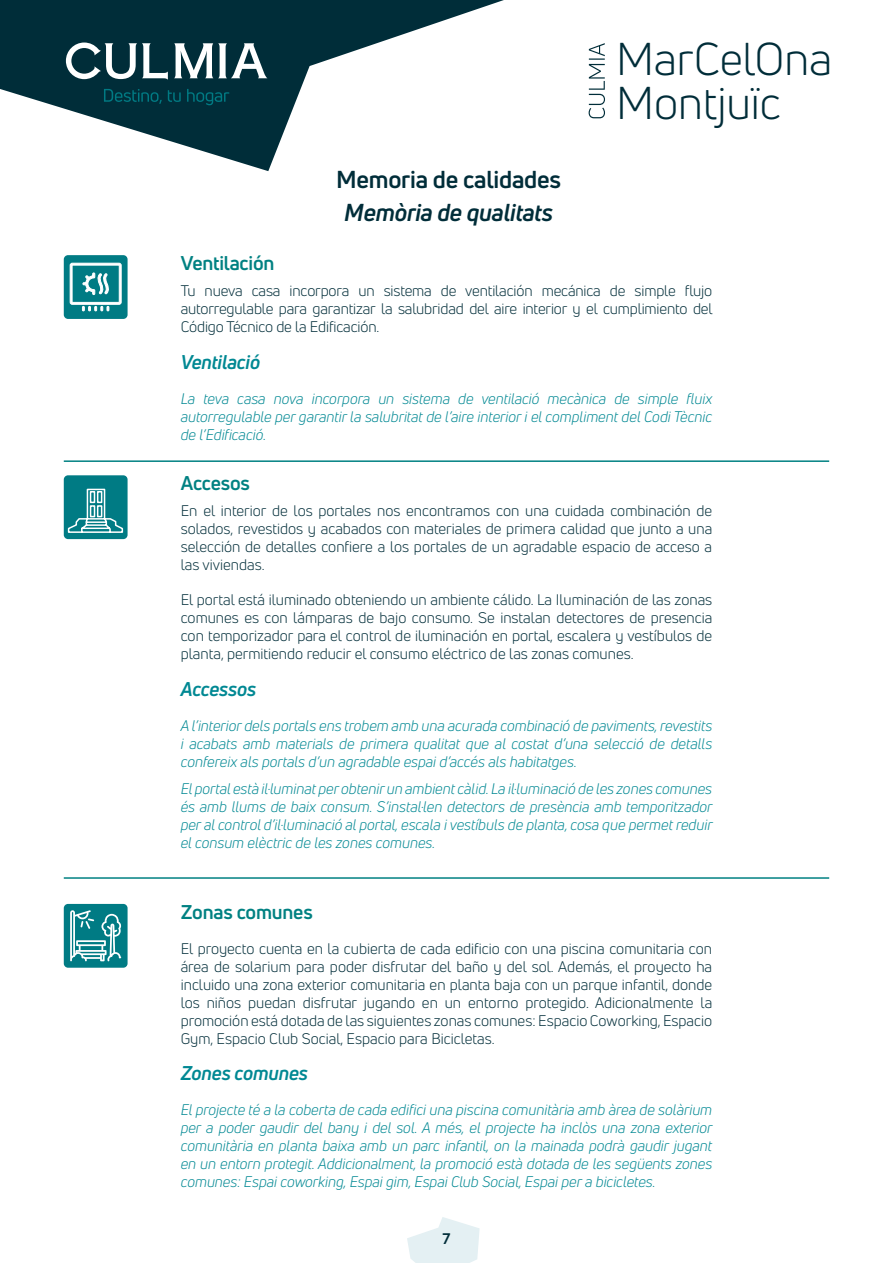
<style>
.page{position:relative;width:893px;height:1263px;background:#fff}
.page>*{position:absolute;margin:0;border:0;box-sizing:border-box;transform-origin:0 0}
.t1{font:45px/44px "Uni Neue";color:#002d39}
.t2{font:700 24px "Uni Neue";letter-spacing:-.01em;color:#002d39}
.t3{font:italic 700 24px "Uni Neue";letter-spacing:-.01em;color:#002d39}
.t4{font:700 19.5px "Uni Neue";letter-spacing:-.01em;color:#008182}
.t5{font:italic 700 19.5px "Uni Neue";letter-spacing:-.01em;color:#008893}
.t6{font:15px/18px "Uni Neue";color:#002d39;text-align:justify}
.t7{font:italic 15px/18px "Uni Neue";color:#008893;text-align:justify}
.t8{font:700 15px "Uni Neue";color:#002d39}
</style>
<div class="page">
<svg style="left:589px;top:43px;width:16px;height:75px"></svg>
<svg style="left:0;top:0;width:504px;height:171px"></svg>
<svg style="left:407px;top:1217px;width:73px;height:46px"></svg>
<svg style="left:174px;top:43px;width:93px;height:35px"></svg>
<svg style="left:66px;top:43px;width:102px;height:37px"></svg>
<svg style="left:104px;top:89px;width:125px;height:16px;background:#003e49"></svg>
<hr style="left:64px;top:460px;width:765px;height:2px;background:#008182">
<hr style="left:64px;top:877px;width:765px;height:2px;background:#008182">
<div style="left:64px;top:255px;width:64px;height:64px;background:#007b84;border-radius:4px"></div>
<svg style="left:70px;top:263px;width:52px;height:48px"></svg>
<div style="left:64px;top:475px;width:64px;height:64px;background:#007b84;border-radius:4px"></div>
<svg style="left:67px;top:488px;width:57px;height:45px"></svg>
<div style="left:64px;top:904px;width:64px;height:64px;background:#007b84;border-radius:4px"></div>
<svg style="left:70px;top:910px;width:52px;height:51px"></svg>
<h2 class="t2" style="left:336px;top:164px;width:226px">Memoria de calidades</h2>
<h2 class="t3" style="left:344px;top:198px;width:210px">Memòria de qualitats</h2>
<h1 class="t1" style="left:616px;top:37px;width:218px">MarCelOna<br>Montjuïc</h1>
<h3 class="t4" style="left:181px;top:251px;width:95px">Ventilación</h3>
<p class="t6" style="left:181px;top:282px;width:533px">Tu nueva casa incorpora un sistema de ventilación mecánica de simple flujo autorregulable para garantizar la salubridad del aire interior y el cumplimiento del Código Técnico de la Edificación.</p>
<h3 class="t5" style="left:181px;top:349px;width:81px">Ventilació</h3>
<p class="t7" style="left:181px;top:389px;width:533px">La teva casa nova incorpora un sistema de ventilació mecànica de simple fluix autorregulable per garantir la salubritat de l’aire interior i el compliment del Codi Tècnic de l’Edificació.</p>
<h3 class="t4" style="left:181px;top:471px;width:71px">Accesos</h3>
<p class="t6" style="left:181px;top:502px;width:533px">En el interior de los portales nos encontramos con una cuidada combinación de solados, revestidos y acabados con materiales de primera calidad que junto a una selección de detalles confiere a los portales de un agradable espacio de acceso a las viviendas.</p>
<p class="t6" style="left:181px;top:591px;width:533px">El portal está iluminado obteniendo un ambiente cálido. La Iluminación de las zonas comunes es con lámparas de bajo consumo. Se instalan detectores de presencia con temporizador para el control de iluminación en portal, escalera y vestíbulos de planta, permitiendo reducir el consumo eléctrico de las zonas comunes.</p>
<h3 class="t5" style="left:181px;top:677px;width:77px">Accessos</h3>
<p class="t7" style="left:181px;top:717px;width:533px">A l’interior dels portals ens trobem amb una acurada combinació de paviments, revestits i acabats amb materials de primera qualitat que al costat d’una selecció de detalls confereix als portals d’un agradable espai d’accés als habitatges.</p>
<p class="t7" style="left:181px;top:779px;width:533px">El portal està il·luminat per obtenir un ambient càlid. La il·luminació de les zones comunes és amb llums de baix consum. S’instal·len detectors de presència amb temporitzador per al control d’il·luminació al portal, escala i vestíbuls de planta, cosa que permet reduir el consum elèctric de les zones comunes.</p>
<h3 class="t4" style="left:181px;top:899px;width:134px">Zonas comunes</h3>
<p class="t6" style="left:181px;top:939px;width:533px">El proyecto cuenta en la cubierta de cada edificio con una piscina comunitaria con área de solarium para poder disfrutar del baño y del sol. Además, el proyecto ha incluido una zona exterior comunitaria en planta baja con un parque infantil, donde los niños puedan disfrutar jugando en un entorno protegido. Adicionalmente la promoción está dotada de las siguientes zonas comunes: Espacio Coworking, Espacio Gym, Espacio Club Social, Espacio para Bicicletas.</p>
<h3 class="t5" style="left:181px;top:1061px;width:129px">Zones comunes</h3>
<p class="t7" style="left:181px;top:1101px;width:533px">El projecte té a la coberta de cada edifici una piscina comunitària amb àrea de solàrium per a poder gaudir del bany i del sol. A més, el projecte ha inclòs una zona exterior comunitària en planta baixa amb un parc infantil, on la mainada podrà gaudir jugant en un entorn protegit. Addicionalment, la promoció està dotada de les següents zones comunes: Espai coworking, Espai gim, Espai Club Social, Espai per a bicicletes.</p>
<p class="t8" style="left:442px;top:1229px;width:10px">7</p>
</div>
